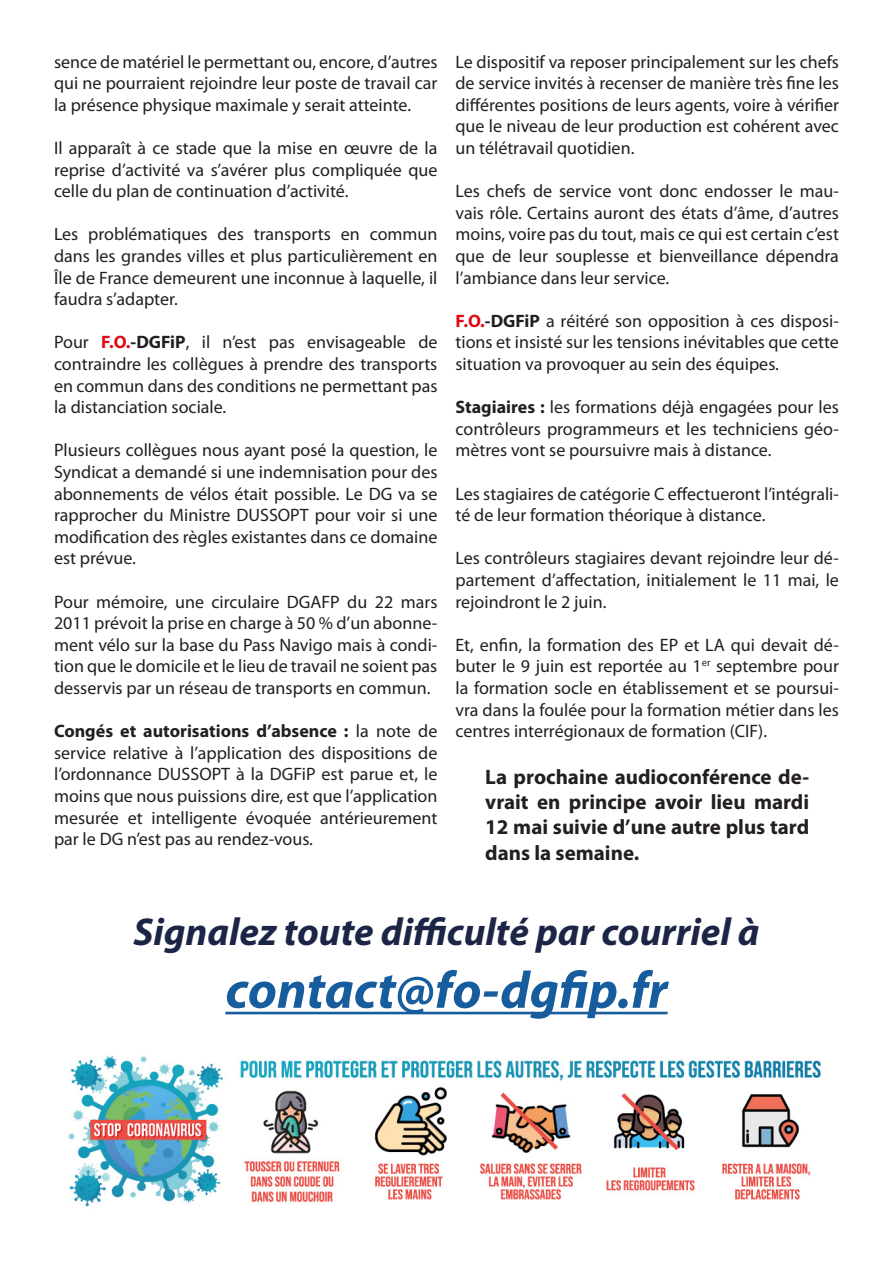
<style>
.page{position:relative;width:893px;height:1263px;background:#fff}
.page>*{position:absolute;margin:0;border:0;box-sizing:border-box;transform-origin:0 0}
.t1{font:italic 700 52.5px "Myriad Pro";color:#175d9e}
.t2{font:italic 700 39px "Myriad Pro";color:#1c2546}
.t3{font:700 21px/25.2px "Myriad Pro";color:#231f20;text-align:justify}
.t4{font:18px/21.6px "Myriad Pro";color:#231f20;text-align:justify}
.s1{font-weight:700;color:#e30713}
.s2{font-weight:700}
</style>
<div class="page">
<img style="left:68px;top:1055px;width:753px;height:152px">
<hr style="left:225px;top:1012px;width:443px;height:2px;background:#175d9e">
<p class="t4" style="left:54px;top:50px;width:385px">sence de matériel le permettant ou, encore, d’autres qui ne pourraient rejoindre leur poste de travail car la présence physique maximale y serait atteinte.</p>
<p class="t4" style="left:54px;top:137px;width:385px">Il apparaît à ce stade que la mise en œuvre de la reprise d’activité va s’avérer plus compliquée que celle du plan de continuation d’activité.</p>
<p class="t4" style="left:54px;top:223px;width:385px">Les problématiques des transports en commun dans les grandes villes et plus particulièrement en Île de France demeurent une inconnue à laquelle, il faudra s’adapter.</p>
<p class="t4" style="left:54px;top:331px;width:385px">Pour <span class="s1">F.O.</span><span class="s2">-DGFiP</span>, il n’est pas envisageable de contraindre les collègues à prendre des transports en commun dans des conditions ne permettant pas la distanciation sociale.</p>
<p class="t4" style="left:54px;top:439px;width:385px">Plusieurs collègues nous ayant posé la question, le Syndicat a demandé si une indemnisation pour des abonnements de vélos était possible. Le DG va se rapprocher du Ministre DUSSOPT pour voir si une modification des règles existantes dans ce domaine est prévue.</p>
<p class="t4" style="left:54px;top:590px;width:385px">Pour mémoire, une circulaire DGAFP du 22 mars 2011 prévoit la prise en charge à 50 % d’un abonne&shy;ment vélo sur la base du Pass Navigo mais à condi&shy;tion que le domicile et le lieu de travail ne soient pas desservis par un réseau de transports en commun.</p>
<p class="t4" style="left:54px;top:720px;width:385px"><span class="s2">Congés et autorisations d’absence :</span> la note de service relative à l’application des dispositions de l’ordonnance DUSSOPT à la DGFiP est parue et, le moins que nous puissions dire, est que l’application mesurée et intelligente évoquée antérieurement par le DG n’est pas au rendez-vous.</p>
<p class="t4" style="left:455px;top:50px;width:385px">Le dispositif va reposer principalement sur les chefs de service invités à recenser de manière très fine les différentes positions de leurs agents, voire à vérifier que le niveau de leur production est cohérent avec un télétravail quotidien.</p>
<p class="t4" style="left:455px;top:180px;width:385px">Les chefs de service vont donc endosser le mau&shy;vais rôle. Certains auront des états d’âme, d’autres moins, voire pas du tout, mais ce qui est certain c’est que de leur souplesse et bienveillance dépendra l’ambiance dans leur service.</p>
<p class="t4" style="left:455px;top:310px;width:385px"><span class="s1">F.O.</span><span class="s2">-DGFiP</span> a réitéré son opposition à ces disposi&shy;tions et insisté sur les tensions inévitables que cette situation va provoquer au sein des équipes.</p>
<p class="t4" style="left:455px;top:396px;width:385px"><span class="s2">Stagiaires :</span> les formations déjà engagées pour les contrôleurs programmeurs et les techniciens géo&shy;mètres vont se poursuivre mais à distance.</p>
<p class="t4" style="left:455px;top:482px;width:385px">Les stagiaires de catégorie C effectueront l’intégrali&shy;té de leur formation théorique à distance.</p>
<p class="t4" style="left:455px;top:547px;width:385px">Les contrôleurs stagiaires devant rejoindre leur dé&shy;partement d’affectation, initialement le 11 mai, le rejoindront le 2 juin.</p>
<p class="t4" style="left:455px;top:634px;width:385px">Et, enfin, la formation des EP et LA qui devait dé&shy;buter le 9 juin est reportée au 1<sup>er</sup> septembre pour la formation socle en établissement et se poursui&shy;vra dans la foulée pour la formation métier dans les centres interrégionaux de formation (CIF).</p>
<p class="t3" style="left:485px;top:764px;width:325px">La prochaine audioconférence de&shy;vrait en principe avoir lieu mardi 12 mai suivie d’une autre plus tard dans la semaine.</p>
<p class="t2" style="left:134px;top:906px;width:627px">Signalez toute difficulté par courriel à</p>
<p class="t1" style="left:225px;top:956px;width:444px">contact@fo-dgfip.fr</p>
</div>
